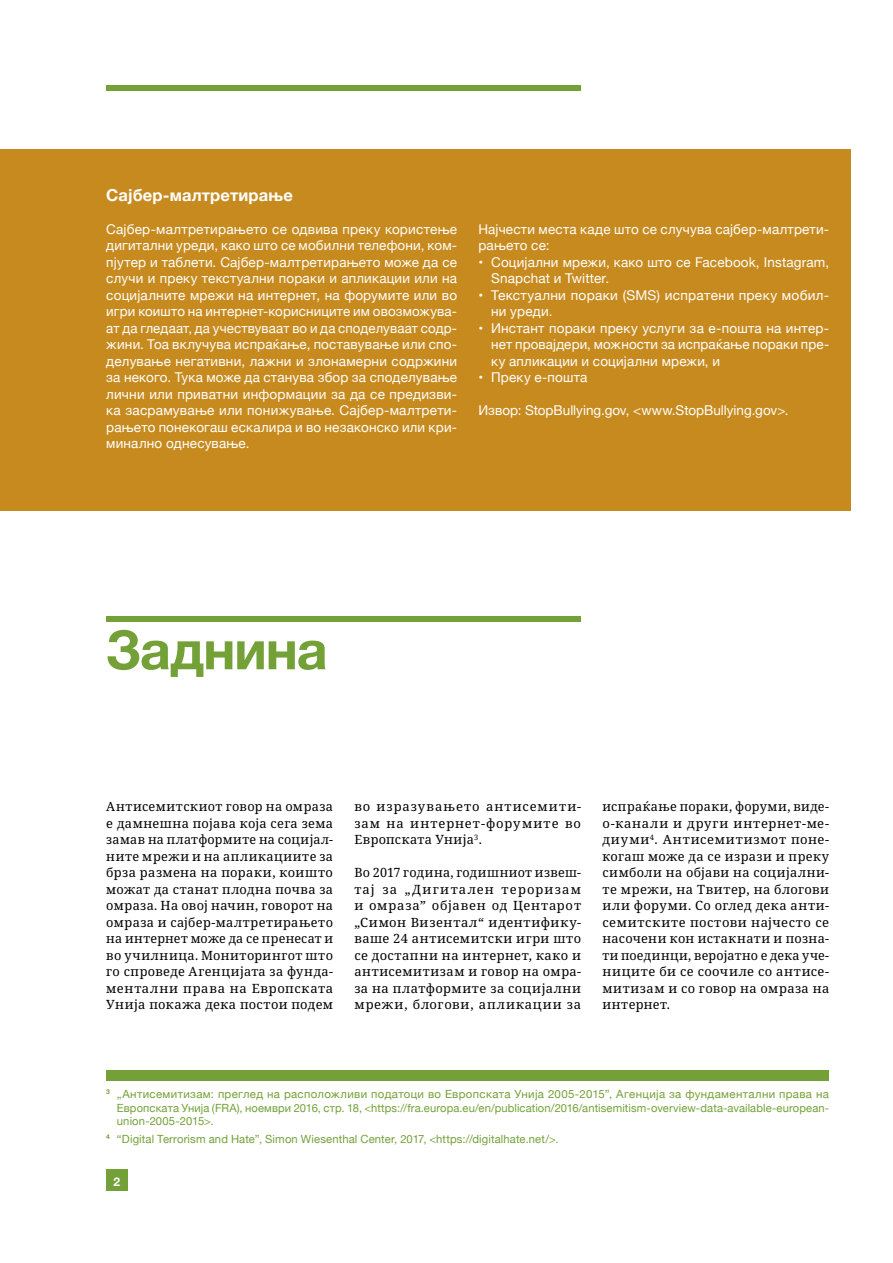
<style>
.page{position:relative;width:893px;height:1263px;background:#fff}
.page>*{position:absolute;margin:0;border:0;box-sizing:border-box;transform-origin:0 0}
.t1{font:700 54px "Helvetica Neue";letter-spacing:-.02em;color:#73a138}
.t2{font:700 16.5px "Helvetica Neue";letter-spacing:.01em;color:#fff}
.t3{font:13.5px/16.5px "Helvetica Neue";letter-spacing:.015em;color:#fff}
.t4{font:12.75px/16.5px "Noto Serif";letter-spacing:.045em;color:#000;text-align:justify}
.t5{font:700 12px "Helvetica Neue";color:#fff}
.t6{font:11.25px/13.5px "Helvetica Neue";letter-spacing:.01em;color:#73a138;text-align:justify}
</style>
<div class="page">
<div style="left:106px;top:85px;width:475px;height:5px;background:#73a138"></div>
<div style="left:106px;top:1169px;width:22px;height:22px;background:#73a138"></div>
<div style="left:106px;top:1070px;width:723px;height:11px;background:#73a138"></div>
<div style="left:0;top:149px;width:850px;height:361px;background:#c78a1f"></div>
<div style="left:106px;top:617px;width:475px;height:5px;background:#73a138"></div>
<p class="t2" style="left:106px;top:182px;width:188px">Саjбер-малтретирање</p>
<p class="t3" style="left:106px;top:221px;width:352px;text-align:justify">Саjбер-малтретирањето се одвива преку користење дигитални уреди, како што се мобилни телефони, ком&shy;пjутер и таблети. Саjбер-малтретирањето може да се случи и преку текстуални пораки и апликации или на социjалните мрежи на интернет, на форумите или во игри коишто на интернет-корисниците им овозможува&shy;ат да гледаат, да учествуваат во и да споделуваат содр&shy;жини. Тоа вклучува испраќање, поставување или спо&shy;делување негативни, лажни и злонамерни содржини за некого. Тука може да станува збор за споделување лични или приватни информации за да се предизви&shy;ка засрамување или понижување. Саjбер-малтрети&shy;рањето понекогаш ескалира и во незаконско или кри&shy;минално однесување.</p>
<p class="t3" style="left:478px;top:221px;width:352px">Наjчести места каде што се случува саjбер-малтрети&shy;рањето се:</p>
<p class="t3" style="left:491px;top:254px;width:340px;text-indent:-13px">• Социjални мрежи, како што се Facebook, Instagram,<br>Snapchat и Twitter.</p>
<p class="t3" style="left:491px;top:287px;width:340px;text-indent:-13px">• Текстуални пораки (SMS) испратени преку мобил&shy;ни уреди.</p>
<p class="t3" style="left:491px;top:320px;width:340px;text-align:justify;text-indent:-13px">• Инстант пораки преку услуги за е-пошта на интер&shy;нет проваjдери, можности за испраќање пораки пре&shy;ку апликации и социjални мрежи, и</p>
<p class="t3" style="left:478px;top:370px;width:111px">• Преку е-пошта</p>
<p class="t3" style="left:478px;top:403px;width:312px">Извор: StopBullying.gov, &lt;www.StopBullying.gov&gt;.</p>
<h1 class="t1" style="left:106px;top:608px;width:223px">Заднина</h1>
<p class="t4" style="left:106px;top:799px;width:228px">Антисемитскиот говор на омраза е дамнешна поjава коjа сега зема замав на платформите на социjал&shy;ните мрежи и на апликациите за брза размена на пораки, коишто можат да станат плодна почва за омраза. На овоj начин, говорот на омраза и саjбер-малтретирањето на интернет може да се пренесат и во училница. Мониторингот што го спроведе Агенциjата за фунда&shy;ментални права на Европската Униjа покажа дека постои подем</p>
<p class="t4" style="left:354px;top:799px;width:228px">во изразувањето антисемити&shy;зам на интернет-форумите во Европската Униjа<sup>3</sup>.</p>
<p class="t4" style="left:354px;top:865px;width:228px">Во 2017 година, годишниот извеш&shy;таj за „Дигитален тероризам и омраза” обjавен од Центарот „Симон Визентал“ идентифику&shy;ваше 24 антисемитски игри што се достапни на интернет, како и антисемитизам и говор на омра&shy;за на платформите за социjални мрежи, блогови, апликации за</p>
<p class="t4" style="left:602px;top:799px;width:228px">испраќање пораки, форуми, виде&shy;о-канали и други интернет-ме&shy;диуми<sup>4</sup>. Антисемитизмот поне&shy;когаш може да се изрази и преку симболи на обjави на социjални&shy;те мрежи, на Твитер, на блогови или форуми. Со оглед дека анти&shy;семитските постови наjчесто се насочени кон истакнати и позна&shy;ти поединци, вероjатно е дека уче&shy;ниците би се соочиле со антисе&shy;митизам и со говор на омраза на интернет.</p>
<p class="t6" style="left:117px;top:1088px;width:714px;text-indent:-11px"><sup>3</sup> „Антисемитизам: преглед на расположливи податоци во Европската Униjа 2005-2015”, Агенциjа за фундаментални права на Европската Униjа (FRA), ноември 2016, стр. 18, &lt;https://fra.europa.eu/en/publication/2016/antisemitism-overview-data-available-european&shy;union-2005-2015&gt;.</p>
<p class="t6" style="left:106px;top:1133px;width:454px"><sup>4</sup> “Digital Terrorism and Hate”, Simon Wiesenthal Center, 2017, &lt;https://digitalhate.net/&gt;.</p>
<p class="t5" style="left:114px;top:1172px;width:8px">2</p>
</div>
